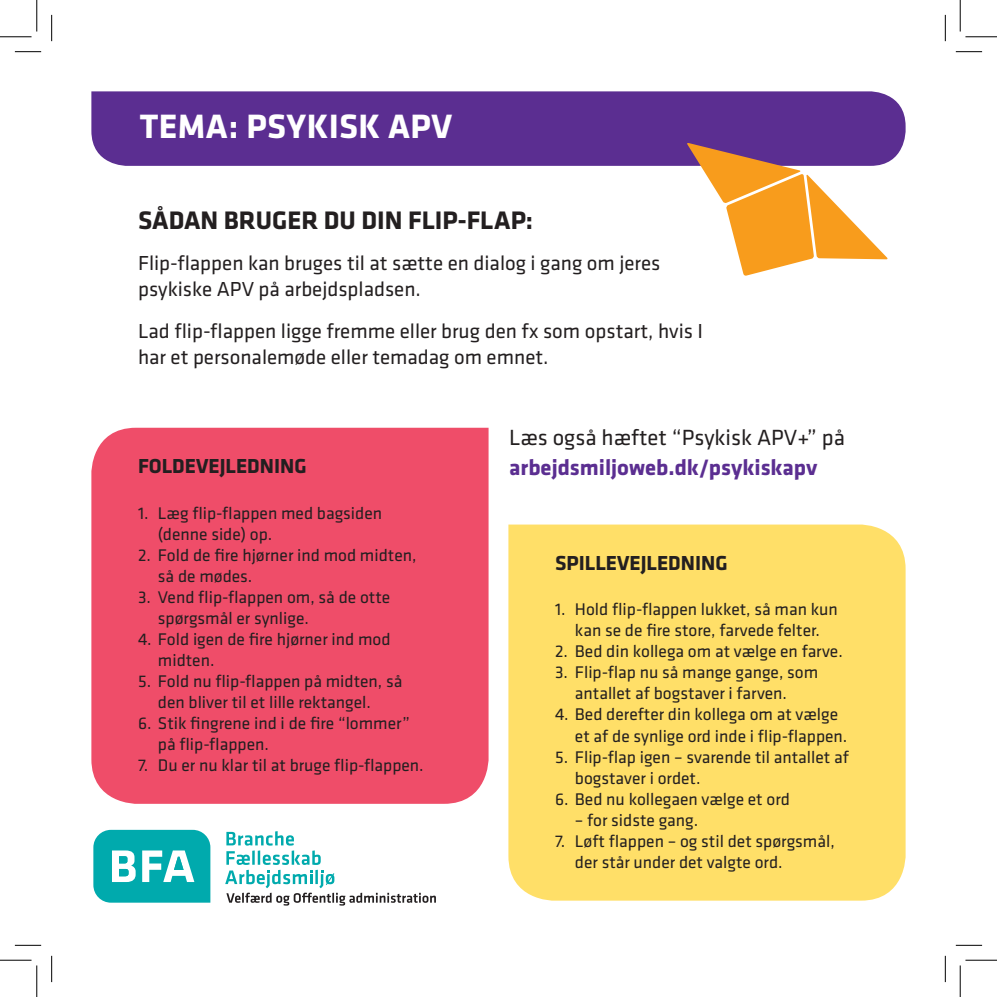
<style>
.page{position:relative;width:997px;height:997px;background:#fff}
.page>*{position:absolute;margin:0;border:0;box-sizing:border-box;transform-origin:0 0}
.BAR_Brød{font:700 35px "Klavika";letter-spacing:.01em;color:#fff}
.t1{font:700 26.25px "Klavika";color:#231f20}
.t2{font:700 22.75px "Klavika";color:#5b2e91}
.t3{font:22.75px "Klavika";color:#231f20}
.t4{font:21px/26.2px "Klavika";color:#231f20}
.BAR_Brød-2{font:700 21px "Klavika";color:#231f20}
.t5{font:17.5px/21px "Klavika";color:#231f20}
</style>
<div class="page">
<div style="left:91px;top:427px;width:397px;height:376px;background:#ef4d69"></div>
<div style="left:508px;top:524px;width:397px;height:376px;background:#ffdf68"></div>
<div style="left:91px;top:91px;width:814px;height:75px;background:#5b2e91"></div>
<svg style="left:686px;top:143px;width:201px;height:133px"></svg>
<svg style="left:93px;top:829px;width:117px;height:73px"></svg>
<svg style="left:225px;top:831px;width:211px;height:74px"></svg>
<svg style="left:15px;top:51px;width:26px;height:1px"></svg>
<svg style="left:955px;top:51px;width:26px;height:1px"></svg>
<svg style="left:15px;top:944px;width:26px;height:1px"></svg>
<svg style="left:956px;top:944px;width:25px;height:1px"></svg>
<svg style="left:51px;top:15px;width:1px;height:26px"></svg>
<svg style="left:51px;top:955px;width:1px;height:26px"></svg>
<svg style="left:944px;top:15px;width:1px;height:26px"></svg>
<svg style="left:944px;top:956px;width:1px;height:25px"></svg>
<hr style="left:0;top:36px;width:32px;height:1px;background:#000">
<hr style="left:965px;top:36px;width:31px;height:1px;background:#000">
<hr style="left:0;top:959px;width:32px;height:1px;background:#000">
<hr style="left:965px;top:959px;width:31px;height:1px;background:#000">
<hr style="left:36px;top:0;width:1px;height:32px;background:#000">
<hr style="left:36px;top:965px;width:1px;height:31px;background:#000">
<hr style="left:959px;top:0;width:1px;height:32px;background:#000">
<hr style="left:959px;top:965px;width:1px;height:31px;background:#000">
<p class="BAR_Brød" style="left:140px;top:100px;width:313px">TEMA: PSYKISK APV</p>
<p class="t1" style="left:138px;top:201px;width:396px">SÅDAN BRUGER DU DIN FLIP-FLAP:</p>
<p class="t4" style="left:138px;top:249px;width:523px">Flip-flappen kan bruges til at sætte en dialog i gang om jeres psykiske APV på arbejdspladsen.</p>
<p class="t4" style="left:138px;top:317px;width:566px">Lad flip-flappen ligge fremme eller brug den fx som opstart, hvis I har et personalemøde eller temadag om emnet.</p>
<p class="BAR_Brød-2" style="left:138px;top:451px;width:170px">FOLDEVEJLEDNING</p>
<p class="t5" style="left:158px;top:501px;width:226px;text-indent:-20px">1. Læg flip-flappen med bagsiden (denne side) op.</p>
<p class="t5" style="left:158px;top:543px;width:260px;text-indent:-20px">2. Fold de fire hjørner ind mod midten, så de mødes.</p>
<p class="t5" style="left:158px;top:585px;width:234px;text-indent:-20px">3. Vend flip-flappen om, så de otte spørgsmål er synlige.</p>
<p class="t5" style="left:158px;top:627px;width:234px;text-indent:-20px">4. Fold igen de fire hjørner ind mod midten.</p>
<p class="t5" style="left:158px;top:669px;width:246px;text-indent:-20px">5. Fold nu flip-flappen på midten, så den bliver til et lille rektangel.</p>
<p class="t5" style="left:158px;top:711px;width:253px;text-indent:-20px">6. Stik fingrene ind i de fire “lommer” på flip-flappen.</p>
<p class="t5" style="left:138px;top:753px;width:287px">7. Du er nu klar til at bruge flip-flappen.</p>
<p class="t3" style="left:509px;top:422px;width:337px">Læs også hæftet “Psykisk APV+” på</p>
<p class="t2" style="left:509px;top:450px;width:310px">arbejdsmiljoweb.dk/psykiskapv</p>
<p class="BAR_Brød-2" style="left:555px;top:547px;width:174px">SPILLEVEJLEDNING</p>
<p class="t5" style="left:555px;top:598px;width:284px;text-align:center">1. Hold flip-flappen lukket, så man kun kan se de fire store, farvede felter.</p>
<p class="t5" style="left:555px;top:640px;width:289px">2. Bed din kollega om at vælge en farve.</p>
<p class="t5" style="left:574px;top:661px;width:245px;text-indent:-20px">3. Flip-flap nu så mange gange, som antallet af bogstaver i farven.</p>
<p class="t5" style="left:574px;top:703px;width:274px;text-indent:-20px">4. Bed derefter din kollega om at vælge et af de synlige ord inde i flip-flappen.</p>
<p class="t5" style="left:574px;top:745px;width:275px;text-indent:-20px">5. Flip-flap igen – svarende til antallet af bogstaver i ordet.</p>
<p class="t5" style="left:555px;top:787px;width:236px">6. Bed nu kollegaen vælge et ord</p>
<p class="t5" style="left:574px;top:808px;width:125px">– for sidste gang.</p>
<p class="t5" style="left:574px;top:829px;width:261px;text-indent:-20px">7. Løft flappen – og stil det spørgsmål, der står under det valgte ord.</p>
</div>
